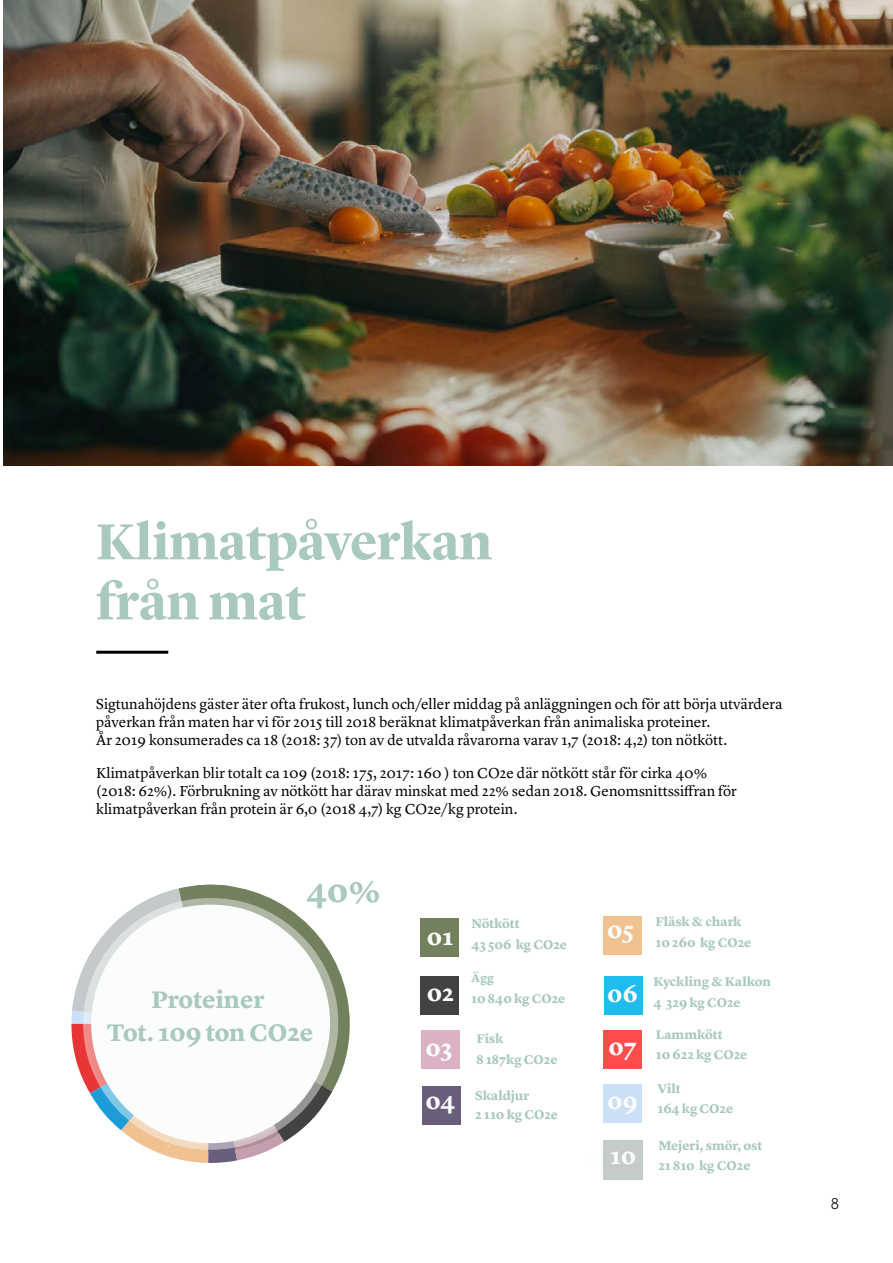
<style>
.page{position:relative;width:893px;height:1263px;background:#fff}
.page>*{position:absolute;margin:0;border:0;box-sizing:border-box;transform-origin:0 0}
.t1{font:700 52.5px/60px "Lyon Display";color:#a8c9bb}
.t2{font:700 33px "Lyon Text";color:#a8c9bb}
.t3{font:700 24.75px/33.5px "Lyon Text";color:#a8c9bb;text-align:center}
.t4{font:700 23.55px "Lyon Text";color:#fbfcfc}
.t5{font:300 16.5px "Neuzeit Gro";color:#000}
.t6{font:15px/18px "Lyon Text";color:#000}
.t7{font:700 13.05px/20.4px "Lyon Text";color:#a8c9ba}
.t8{font:700 12px "Lyon Text";color:#a8c9ba}
.s1{font-size:23.55px;color:#fbfcfc}
</style>
<div class="page">
<img style="left:4px;top:0;width:889px;height:465px">
<div style="left:421px;top:918px;width:38px;height:38px;background:#73805d"></div>
<div style="left:603px;top:1030px;width:38px;height:38px;background:#ff4d4d"></div>
<div style="left:603px;top:916px;width:39px;height:39px;background:#f0c291"></div>
<div style="left:604px;top:976px;width:39px;height:38px;background:#1ebcef"></div>
<div style="left:603px;top:1140px;width:40px;height:39px;background:#c4cbca"></div>
<hr style="left:96px;top:651px;width:72px;height:3px;background:#000">
<div style="left:603px;top:1085px;width:39px;height:38px;background:#cbe0f6"></div>
<svg style="left:151px;top:884px;width:199px;height:279px"></svg>
<svg style="left:151px;top:1151px;width:189px;height:7px"></svg>
<svg style="left:71px;top:898px;width:278px;height:253px"></svg>
<div style="left:421px;top:976px;width:38px;height:38px;background:#424241"></div>
<div style="left:421px;top:1030px;width:38px;height:38px;background:#dbb1c3"></div>
<div style="left:422px;top:1086px;width:39px;height:39px;background:#695e7c"></div>
<h1 class="t1" style="left:96px;top:507px;width:397px">Klimatpåverkan från mat</h1>
<p class="t6" style="left:96px;top:694px;width:688px">Sigtunahöjdens gäster äter ofta frukost, lunch och/eller middag på anläggningen och för att börja utvärdera påverkan från maten har vi för 2015 till 2018 beräknat klimatpåverkan från animaliska proteiner.<br>År 2019 konsumerades ca 18 (2018: 37) ton av de utvalda råvarorna varav 1,7 (2018: 4,2) ton nötkött.</p>
<p class="t6" style="left:96px;top:763px;width:642px">Klimatpåverkan blir totalt ca 109 (2018: 175, 2017: 160 ) ton CO2e där nötkött står för cirka 40% (2018: 62%). Förbrukning av nötkött har därav minskat med 22% sedan 2018. Genomsnittssiffran för klimatpåverkan från protein är 6,0 (2018 4,7) kg CO2e/kg protein.</p>
<h2 class="t2" style="left:306px;top:865px;width:76px">40%</h2>
<h3 class="t3" style="left:107px;top:981px;width:208px">Proteiner<br>Tot. 109 ton CO2e</h3>
<h3 class="t4" style="left:427px;top:919px;width:28px">01</h3>
<p class="t7" style="left:471px;top:912px;width:97px">Nötkött<br>43 506 kg CO2e</p>
<p class="t8" style="left:471px;top:969px;width:24px">Ägg</p>
<p class="t7" style="left:427px;top:987px;width:140px"><span class="s1">02</span> 10 840 kg CO2e</p>
<h3 class="t4" style="left:425px;top:1029px;width:28px">03</h3>
<p class="t7" style="left:476px;top:1027px;width:83px">Fisk<br>8 187kg CO2e</p>
<h3 class="t4" style="left:424px;top:1088px;width:30px">07</h3>
<h3 class="t4" style="left:420px;top:973px;width:32px">06</h3>
<p class="t7" style="left:475px;top:1084px;width:84px;line-height:19.4px">Skaldjur<br>2 110 kg CO2e</p>
<h3 class="t4" style="left:425px;top:1083px;width:31px">04</h3>
<h3 class="t4" style="left:607px;top:912px;width:28px">05</h3>
<h3 class="t4" style="left:607px;top:975px;width:32px">06</h3>
<h3 class="t4" style="left:608px;top:1029px;width:30px">07</h3>
<h3 class="t4" style="left:607px;top:1083px;width:32px">09</h3>
<h3 class="t4" style="left:610px;top:1138px;width:28px">10</h3>
<h3 class="t4" style="left:589px;top:1139px;width:28px">05</h3>
<p class="t7" style="left:656px;top:911px;width:97px">Fläsk &amp; chark<br>10 260 kg CO2e</p>
<p class="t7" style="left:653px;top:971px;width:119px">Kyckling &amp; Kalkon<br>4 329 kg CO2e</p>
<p class="t7" style="left:656px;top:1023px;width:93px">Lammkött<br>10 622 kg CO2e</p>
<p class="t7" style="left:657px;top:1078px;width:77px;line-height:19.4px">Vilt<br>164 kg CO2e</p>
<p class="t7" style="left:658px;top:1134px;width:105px">Mejeri, smör, ost<br>21 810 kg CO2e</p>
<p class="t5" style="left:831px;top:1195px;width:10px">8</p>
</div>
